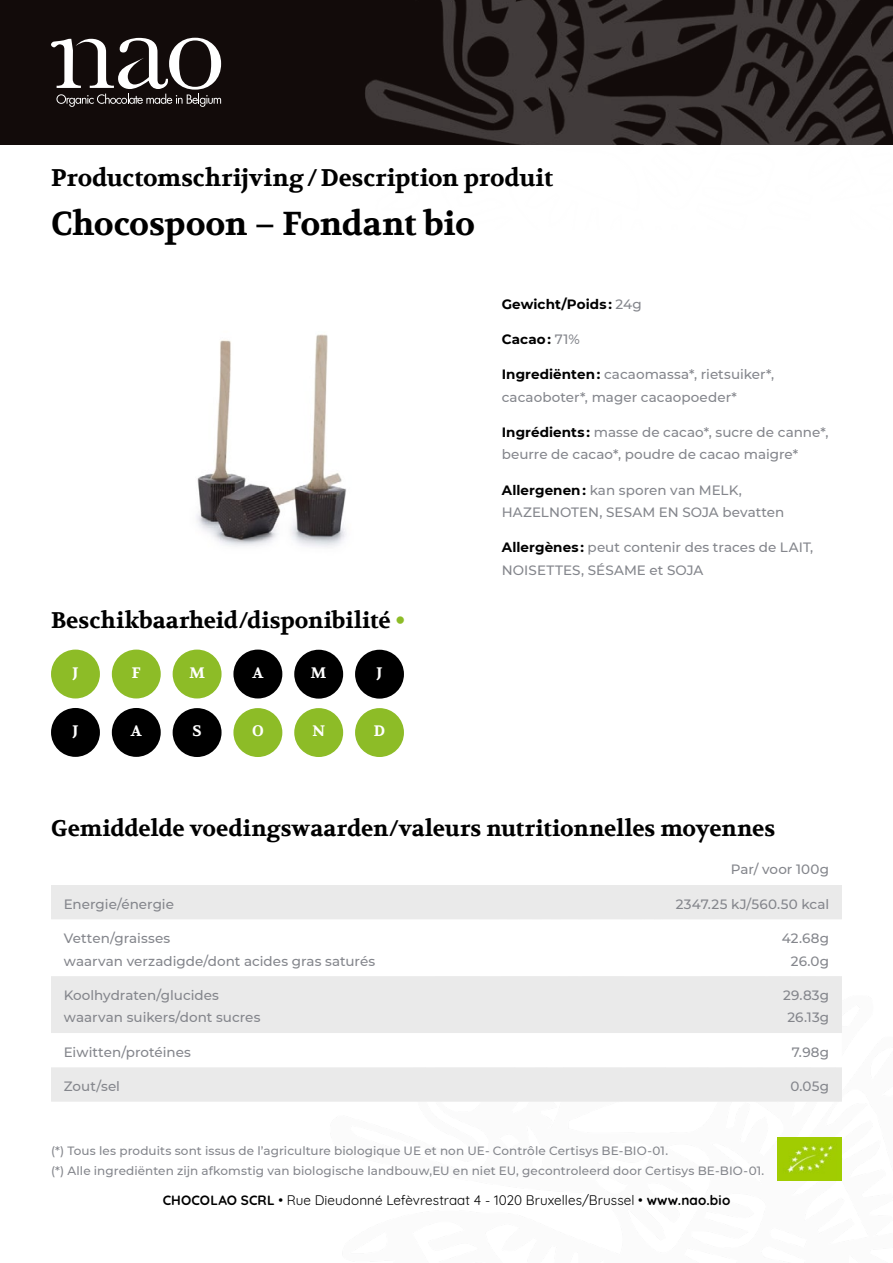
<style>
.page{position:relative;width:893px;height:1263px;background:#fff}
.page>*{position:absolute;margin:0;border:0;box-sizing:border-box;transform-origin:0 0}
.t1{font:700 33px "Volkhov";letter-spacing:-.01em;color:#000}
.t2{font:700 24px "Volkhov";color:#000}
.t3{font:700 22.5px "Volkhov";color:#000}
.t4{font:700 15.15px "Volkhov";color:#fff}
.t5{font:500 13.5px/22.5px "Montserrat";letter-spacing:.005em;color:#84868c}
.t6{font:13.5px "Quicksand";letter-spacing:.005em;color:#000}
.t7{font:700 13.5px "Montserrat";letter-spacing:.005em;color:#000}
.t8{font:500 12px/19.5px "Montserrat";letter-spacing:.005em;color:#84868c}
.s1{color:#8dbc27}
.s2{font-weight:500;color:#84868c}
.s3{font-weight:700;color:#000}
.s4{font-weight:700}
</style>
<div class="page">
<div style="left:0;top:0;width:893px;height:145px;background:#120b0a"></div>
<img style="left:365px;top:0;width:528px;height:145px">
<img style="left:777px;top:1137px;width:65px;height:43px">
<svg style="left:51px;top:38px;width:170px;height:69px"></svg>
<svg style="left:51px;top:885px;width:791px;height:217px;fill:#eaeaea"></svg>
<img style="left:197px;top:334px;width:150px;height:213px">
<div style="left:51px;top:650px;width:49px;height:48px;background:#8dbc27;border-radius:50%"></div>
<div style="left:294px;top:650px;width:49px;height:49px;background:#000;border-radius:50%"></div>
<div style="left:173px;top:708px;width:49px;height:49px;background:#000;border-radius:50%"></div>
<div style="left:112px;top:650px;width:49px;height:48px;background:#8dbc27;border-radius:50%"></div>
<div style="left:355px;top:650px;width:49px;height:49px;background:#000;border-radius:50%"></div>
<div style="left:233px;top:708px;width:49px;height:49px;background:#8dbc27;border-radius:50%"></div>
<div style="left:173px;top:650px;width:49px;height:48px;background:#8dbc27;border-radius:50%"></div>
<div style="left:51px;top:708px;width:49px;height:49px;background:#000;border-radius:50%"></div>
<div style="left:294px;top:708px;width:49px;height:49px;background:#8dbc27;border-radius:50%"></div>
<div style="left:233px;top:650px;width:49px;height:48px;background:#000;border-radius:50%"></div>
<div style="left:112px;top:708px;width:49px;height:49px;background:#000;border-radius:50%"></div>
<div style="left:355px;top:708px;width:49px;height:49px;background:#8dbc27;border-radius:50%"></div>
<h2 class="t2" style="left:51px;top:163px;width:504px">Productomschrijving/Description produit</h2>
<h1 class="t1" style="left:51px;top:204px;width:426px">Chocospoon – Fondant bio</h1>
<h3 class="t3" style="left:51px;top:607px;width:356px">Beschikbaarheid/disponibilité <span class="s1">•</span></h3>
<p class="t4" style="left:252px;top:664px;width:13px">A</p>
<p class="t4" style="left:73px;top:664px;width:7px">J</p>
<p class="t4" style="left:311px;top:664px;width:17px">M</p>
<p class="t4" style="left:132px;top:664px;width:10px">F</p>
<p class="t4" style="left:377px;top:664px;width:7px">J</p>
<p class="t4" style="left:189px;top:664px;width:17px">M</p>
<p class="t4" style="left:193px;top:722px;width:11px">S</p>
<p class="t4" style="left:252px;top:722px;width:13px">O</p>
<p class="t4" style="left:131px;top:722px;width:13px">A</p>
<p class="t4" style="left:374px;top:722px;width:13px">D</p>
<p class="t4" style="left:73px;top:722px;width:7px">J</p>
<p class="t4" style="left:312px;top:722px;width:14px">N</p>
<p class="t7" style="left:502px;top:294px;width:142px">Gewicht/Poids : <span class="s2">24g</span></p>
<p class="t7" style="left:502px;top:329px;width:79px">Cacao : <span class="s2">71%</span></p>
<p class="t5" style="left:502px;top:363px;width:274px"><span class="s3">Ingrediënten :</span> cacaomassa*, rietsuiker*, cacaoboter*, mager cacaopoeder*</p>
<p class="t5" style="left:502px;top:420px;width:328px"><span class="s3">Ingrédients :</span> masse de cacao*, sucre de canne*, beurre de cacao*, poudre de cacao maigre*</p>
<p class="t5" style="left:502px;top:478px;width:284px"><span class="s3">Allergenen :</span> kan sporen van MELK,<br>HAZELNOTEN, SESAM EN SOJA bevatten</p>
<p class="t5" style="left:502px;top:536px;width:313px"><span class="s3">Allergènes :</span> peut contenir des traces de LAIT,<br>NOISETTES, SÉSAME et SOJA</p>
<h3 class="t3" style="left:51px;top:815px;width:726px">Gemiddelde voedingswaarden/valeurs nutritionnelles moyennes</h3>
<p class="t5" style="left:731px;top:858px;width:100px">Par/ voor 100g</p>
<p class="t5" style="left:64px;top:892px;width:112px">Energie/énergie</p>
<p class="t5" style="left:676px;top:892px;width:155px">2347.25 kJ/560.50 kcal</p>
<p class="t5" style="left:64px;top:926px;width:313px">Vetten/graisses<br>waarvan verzadigde/dont acides gras saturés</p>
<p class="t5" style="left:782px;top:926px;width:49px;text-align:right">42.68g<br>26.0g</p>
<p class="t5" style="left:64px;top:983px;width:198px">Koolhydraten/glucides waarvan suikers/dont sucres</p>
<p class="t5" style="left:783px;top:983px;width:47px;text-align:center">29.83g<br>26.13g</p>
<p class="t5" style="left:64px;top:1040px;width:129px">Eiwitten/protéines</p>
<p class="t5" style="left:792px;top:1040px;width:39px">7.98g</p>
<p class="t5" style="left:64px;top:1074px;width:58px">Zout/sel</p>
<p class="t5" style="left:790px;top:1074px;width:40px">0.05g</p>
<p class="t8" style="left:51px;top:1141px;width:715px">(*) Tous les produits sont issus de l’agriculture biologique UE et non UE- Contrôle Certisys BE-BIO-01.<br>(*) Alle ingrediënten zijn afkomstig van biologische landbouw,EU en niet EU, gecontroleerd door Certisys BE-BIO-01.</p>
<p class="t6" style="left:163px;top:1189px;width:569px"><span class="s4">CHOCOLAO SCRL</span> • Rue Dieudonné Lefèvrestraat 4 - 1020 Bruxelles/Brussel • <span class="s4">www.nao.bio</span></p>
</div>
